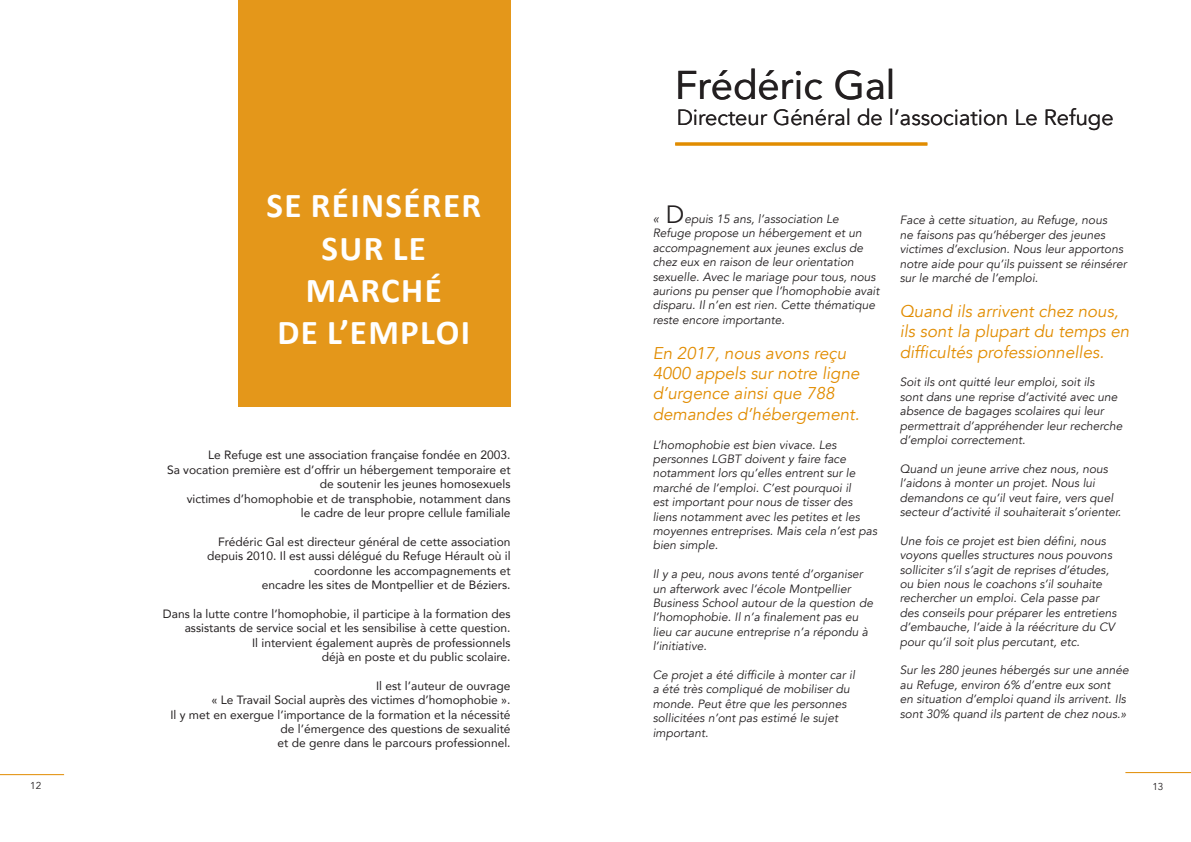
<style>
.page{position:relative;width:1191px;height:842px;background:#fff}
.page>*{position:absolute;margin:0;border:0;box-sizing:border-box;transform-origin:0 0}
.t1{font:40px "Avenir";color:#231f20}
.t2{font:700 35px/42px "Calibri";letter-spacing:.04em;color:#fff;text-align:center}
.t3{font:22px "Avenir";color:#231f20}
.t4{font:italic 17px/20.4px "Avenir";color:#e18c00}
.t5{font:italic 12px/14.4px "Avenir";color:#231f20}
.t6{font:12px/14.4px "Avenir";color:#231f20;text-align:right}
.t7{font:10px "Avenir";color:#231f20}
.s1{font-size:13px}
.s2{font-style:normal;font-size:25px}
</style>
<div class="page">
<div style="left:238px;top:0;width:272px;height:407px;background:#e4971a"></div>
<svg style="left:675px;top:142px;width:252px;height:4px"></svg>
<hr style="left:0;top:774px;width:64px;height:1px;background:#e18c00">
<hr style="left:1125px;top:772px;width:66px;height:1px;background:#e18c00">
<h2 class="t2" style="left:266px;top:185px;width:216px">SE RÉINSÉRER<br>SUR LE<br>MARCHÉ<br>DE L’EMPLOI</h2>
<p class="t6" style="left:167px;top:448px;width:345px">Le Refuge est une association française fondée en 2003.<br>Sa vocation première est d’offrir un hébergement temporaire et de soutenir les jeunes homosexuels<br>victimes d’homophobie et de transphobie, notamment dans<br>le cadre de leur propre cellule familiale</p>
<p class="t6" style="left:207px;top:534px;width:305px">Frédéric Gal est directeur général de cette association depuis 2010. Il est aussi délégué du Refuge Hérault où il coordonne les accompagnements et<br>encadre les sites de Montpellier et de Béziers.</p>
<p class="t6" style="left:163px;top:606px;width:349px">Dans la lutte contre l’homophobie, il participe à la formation des assistants de service social et les sensibilise à cette question.<br>Il intervient également auprès de professionnels<br>déjà en poste et du public scolaire.</p>
<p class="t6" style="left:170px;top:678px;width:341px">Il est l’auteur de ouvrage<br>« Le Travail Social auprès des victimes d’homophobie ».<br>Il y met en exergue l’importance de la formation et la nécessité de l’émergence des questions de sexualité<br>et de genre dans le parcours professionnel.</p>
<h1 class="t1" style="left:675px;top:52px;width:222px">Frédéric Gal</h1>
<h3 class="t3" style="left:676px;top:105px;width:438px">Directeur Général de l’association Le Refuge</h3>
<p class="t5" style="left:652px;top:212px;width:228px"><span class="s1">«</span> <span class="s2">D</span> epuis 15 ans, l’association Le Refuge propose un hébergement et un accompagnement aux jeunes exclus de chez eux en raison de leur orientation sexuelle. Avec le mariage pour tous, nous aurions pu penser que l’homophobie avait disparu. Il n’en est rien. Cette thématique reste encore importante.</p>
<h3 class="t4" style="left:652px;top:343px;width:208px">En 2017, nous avons reçu<br>4000 appels sur notre ligne d’urgence ainsi que 788 demandes d’hébergement.</h3>
<p class="t5" style="left:652px;top:437px;width:226px">L’homophobie est bien vivace. Les personnes LGBT doivent y faire face notamment lors qu’elles entrent sur le marché de l’emploi. C’est pourquoi il<br>est important pour nous de tisser des liens notamment avec les petites et les moyennes entreprises. Mais cela n’est pas bien simple.</p>
<p class="t5" style="left:652px;top:567px;width:222px">Il y a peu, nous avons tenté d’organiser un afterwork avec l’école Montpellier Business School autour de la question de l’homophobie. Il n’a finalement pas eu lieu car aucune entreprise n’a répondu à l’initiative.</p>
<p class="t5" style="left:652px;top:668px;width:204px">Ce projet a été difficile à monter car il a été très compliqué de mobiliser du monde. Peut être que les personnes sollicitées n’ont pas estimé le sujet important.</p>
<p class="t5" style="left:899px;top:213px;width:228px">Face à cette situation, au Refuge, nous<br>ne faisons pas qu’héberger des jeunes victimes d’exclusion. Nous leur apportons notre aide pour qu’ils puissent se réinsérer sur le marché de l’emploi.</p>
<h3 class="t4" style="left:899px;top:301px;width:231px">Quand ils arrivent chez nous, ils sont la plupart du temps en difficultés professionnelles.</h3>
<p class="t5" style="left:899px;top:375px;width:224px">Soit ils ont quitté leur emploi, soit ils<br>sont dans une reprise d’activité avec une absence de bagages scolaires qui leur permettrait d’appréhender leur recherche d’emploi correctement.</p>
<p class="t5" style="left:899px;top:462px;width:223px">Quand un jeune arrive chez nous, nous l’aidons à monter un projet. Nous lui demandons ce qu’il veut faire, vers quel secteur d’activité il souhaiterait s’orienter.</p>
<p class="t5" style="left:899px;top:534px;width:218px">Une fois ce projet est bien défini, nous voyons quelles structures nous pouvons solliciter s’il s’agit de reprises d’études, ou bien nous le coachons s’il souhaite rechercher un emploi. Cela passe par des conseils pour préparer les entretiens d’embauche, l’aide à la réécriture du CV pour qu’il soit plus percutant, etc.</p>
<p class="t5" style="left:899px;top:663px;width:230px">Sur les 280 jeunes hébergés sur une année au Refuge, environ 6% d’entre eux sont<br>en situation d’emploi quand ils arrivent. Ils sont 30% quand ils partent de chez nous.»</p>
<p class="t7" style="left:30px;top:780px;width:13px">12</p>
<p class="t7" style="left:1152px;top:781px;width:13px">13</p>
</div>
